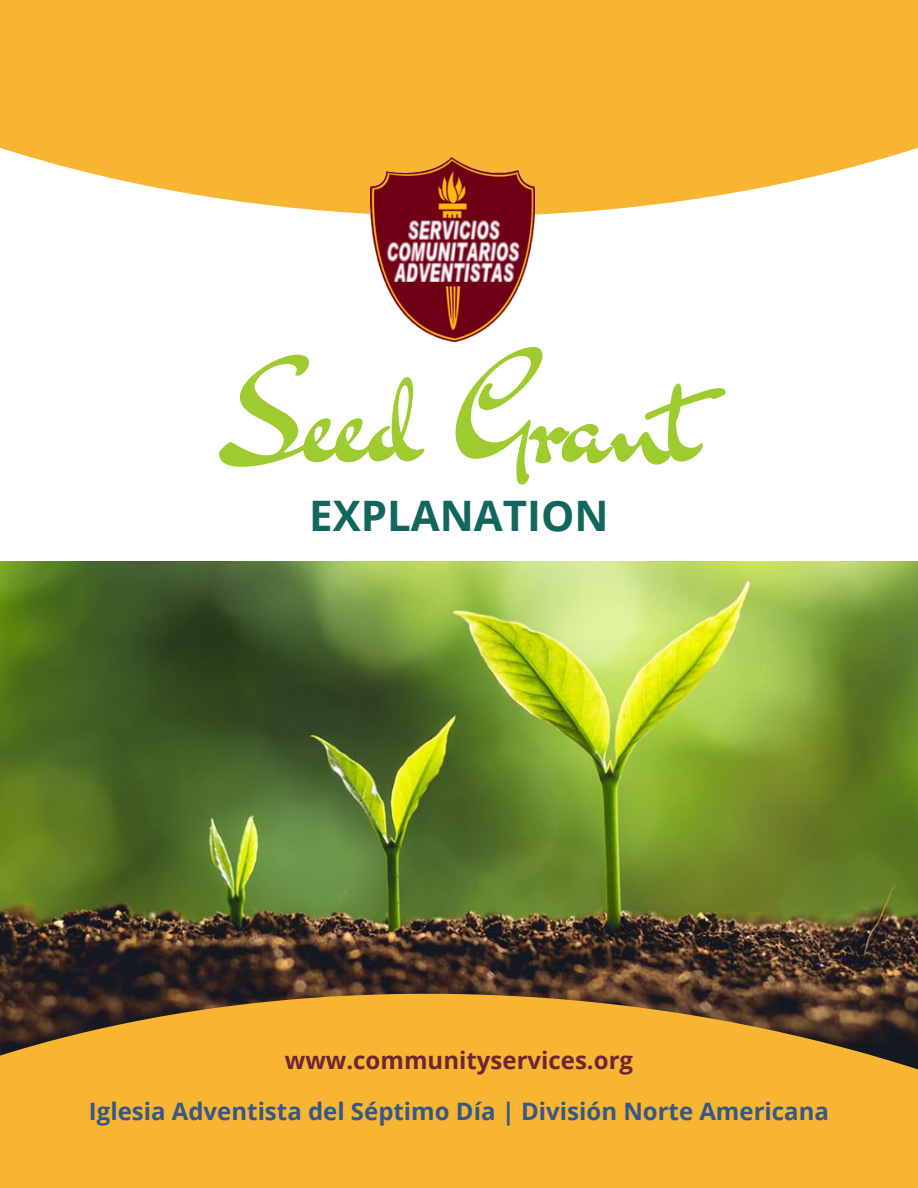
<style>
.page{position:relative;width:918px;height:1188px;background:#fff}
.page>*{position:absolute;margin:0;border:0;box-sizing:border-box;transform-origin:0 0}
.t1{font:132px "Dr Sugiyama";color:#9ecb30}
.t2{font:700 42px "Open Sans";color:#12665c}
.t3{font:700 24px "Open Sans";color:#375884}
.t4{font:700 24px "Open Sans";color:#6d2531}
</style>
<div class="page">
<svg style="left:0;top:0;width:918px;height:215px;background:#f8bc46"></svg>
<img style="left:370px;top:158px;width:165px;height:184px">
<img style="left:0;top:562px;width:918px;height:357px">
<svg style="left:0;top:919px;width:918px;height:269px;background:#b8862d"></svg>
<p class="t1" style="left:219px;top:323px;width:481px">Seed Grant</p>
<p class="t2" style="left:309px;top:486px;width:301px">EXPLANATION</p>
<p class="t4" style="left:285px;top:1043px;width:350px">www.communityservices.org</p>
<p class="t3" style="left:89px;top:1094px;width:742px">Iglesia Adventista del Séptimo Día | División Norte Americana</p>
</div>
